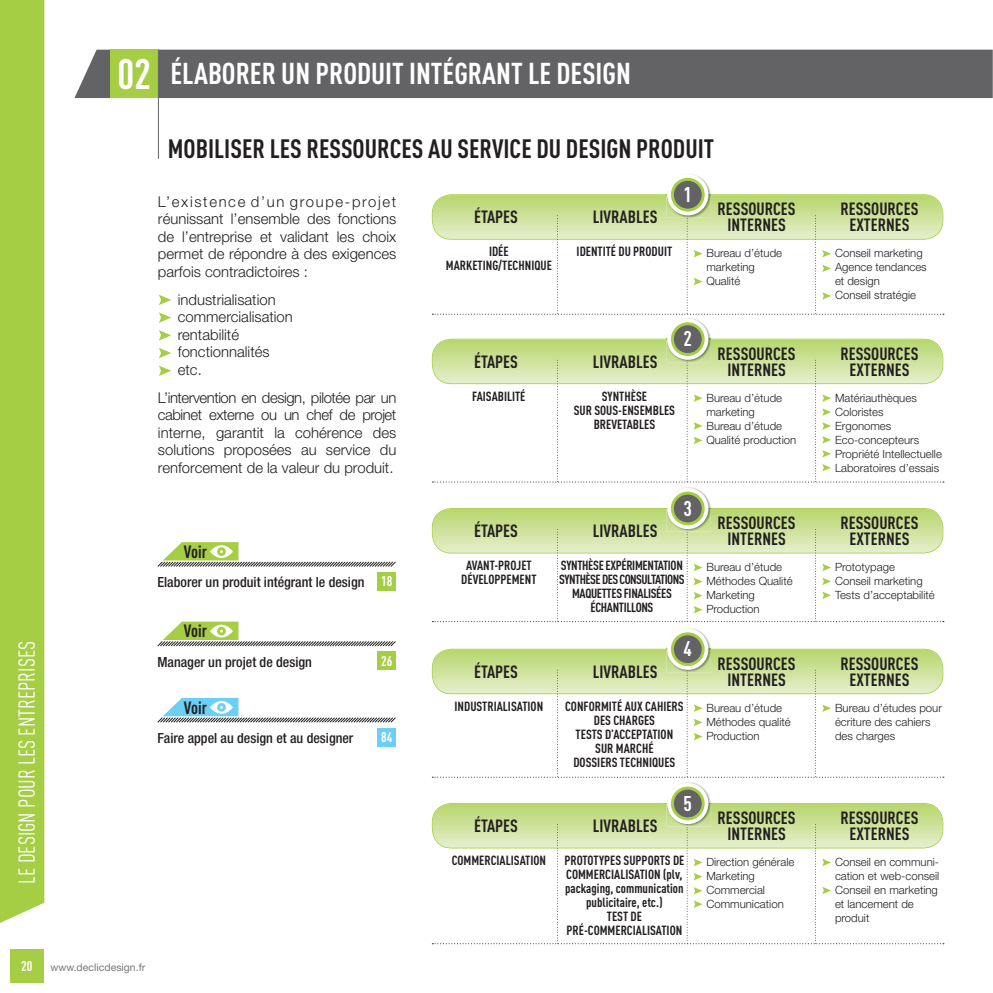
<style>
.page{position:relative;width:993px;height:993px;background:#fff}
.page>*{position:absolute;margin:0;border:0;box-sizing:border-box;transform-origin:0 0}
.t1{font:700 29.75px "DIN Cond";color:#fff}
.t2{font:700 26.25px "DIN Cond";color:#231f20}
.t3{font:22.75px "DIN Cond";color:#fff}
.t4{font:700 21px "DIN Cond";color:#fff}
.t5{font:700 17.5px/15.8px "DIN Cond";color:#231f20;text-align:center}
.t6{font:300 14.88px/17.5px "Helvetica Neue";color:#231f20;text-align:justify}
.t7{font:500 condensed 14px "Helvetica Neue";color:#231f20}
.t8{font:700 14px "DIN Cond";color:#fff}
.t9{font:700 13.12px/14px "DIN Cond";color:#231f20;text-align:center}
.t10{font:700 13.12px/14px "DIN Cond";letter-spacing:-.025em;color:#231f20;text-align:center}
.t11{font:300 11.38px/14px "Helvetica Neue";color:#231f20}
.t12{font:10.5px "Helvetica Neue";color:#76787b}
.s1{font-size:42px}
.s2{font-family:"DIN Cond";font-weight:700;font-stretch:normal;color:#fff}
</style>
<div class="page">
<div style="left:0;top:0;width:44px;height:922px;background:#a5ce44"></div>
<div style="left:10px;top:949px;width:34px;height:33px;background:#a5ce44"></div>
<div style="left:74px;top:50px;width:918px;height:48px;background:#636366"></div>
<div style="left:110px;top:50px;width:48px;height:48px;background:#a5ce44"></div>
<hr style="left:158px;top:50px;width:1px;height:109px;background:#636366">
<svg style="left:157px;top:542px;width:239px;height:25px"></svg>
<div style="left:377px;top:572px;width:18px;height:18px;background:#a5ce44"></div>
<svg style="left:157px;top:621px;width:239px;height:26px"></svg>
<div style="left:377px;top:651px;width:18px;height:18px;background:#a5ce44"></div>
<svg style="left:157px;top:697px;width:239px;height:26px"></svg>
<div style="left:377px;top:727px;width:18px;height:19px;background:#6bcff6"></div>
<svg style="left:159px;top:294px;width:12px;height:11px"></svg>
<svg style="left:159px;top:330px;width:12px;height:10px"></svg>
<svg style="left:159px;top:312px;width:12px;height:11px"></svg>
<svg style="left:159px;top:348px;width:12px;height:10px"></svg>
<svg style="left:159px;top:365px;width:12px;height:11px"></svg>
<img style="left:692px;top:174px;width:18px;height:20px">
<svg style="left:431px;top:194px;width:512px;height:120px"></svg>
<svg style="left:667px;top:174px;width:41px;height:41px"></svg>
<img style="left:692px;top:487px;width:18px;height:21px">
<svg style="left:431px;top:508px;width:512px;height:114px"></svg>
<svg style="left:667px;top:487px;width:41px;height:42px"></svg>
<img style="left:692px;top:318px;width:18px;height:20px">
<svg style="left:431px;top:338px;width:512px;height:144px"></svg>
<div style="left:667px;top:318px;width:41px;height:41px;background:#fff;border-radius:50%"></div>
<img style="left:692px;top:628px;width:18px;height:20px">
<svg style="left:431px;top:648px;width:512px;height:129px"></svg>
<div style="left:667px;top:628px;width:41px;height:41px;background:#fff;border-radius:50%"></div>
<img style="left:692px;top:782px;width:18px;height:20px">
<svg style="left:431px;top:802px;width:512px;height:139px"></svg>
<svg style="left:667px;top:782px;width:41px;height:41px"></svg>
<svg style="left:670px;top:178px;width:34px;height:33px"></svg>
<svg style="left:670px;top:491px;width:34px;height:34px"></svg>
<svg style="left:670px;top:322px;width:34px;height:34px"></svg>
<svg style="left:670px;top:632px;width:34px;height:34px"></svg>
<svg style="left:670px;top:786px;width:34px;height:34px"></svg>
<div style="left:673px;top:181px;width:28px;height:27px;background:#636366;border-radius:50%"></div>
<div style="left:673px;top:494px;width:28px;height:28px;background:#636366;border-radius:50%"></div>
<div style="left:673px;top:325px;width:28px;height:28px;background:#636366;border-radius:50%"></div>
<div style="left:673px;top:635px;width:28px;height:28px;background:#636366;border-radius:50%"></div>
<div style="left:673px;top:789px;width:28px;height:28px;background:#636366;border-radius:50%"></div>
<h1 class="t1" style="left:117px;top:56px;width:515px"><span class="s1">02</span> ÉLABORER UN PRODUIT INTÉGRANT LE DESIGN</h1>
<h3 class="t3" style="left:14px;top:883px;width:244px;rotate:-90deg">LE DESIGN POUR LES ENTREPRISES</h3>
<p class="t8" style="left:21px;top:957px;width:13px">20</p>
<p class="t12" style="left:50px;top:960px;width:96px">www.declicdesign.fr</p>
<h2 class="t2" style="left:168px;top:132px;width:547px">MOBILISER LES RESSOURCES AU SERVICE DU DESIGN PRODUIT</h2>
<h3 class="t6" style="left:158px;top:192px;width:240px">L’existence d’un groupe-projet réunissant l’ensemble des fonctions de l’entreprise et validant les choix permet de répondre à des exigences parfois contradictoires :</h3>
<h3 class="t6" style="left:178px;top:290px;width:116px;text-align:left">industrialisation commercialisation rentabilité fonctionnalités etc.</h3>
<h3 class="t6" style="left:158px;top:388px;width:240px">L’intervention en design, pilotée par un cabinet externe ou un chef de projet interne, garantit la cohérence des solutions proposées au service du renforcement de la valeur du produit.</h3>
<h3 class="t4" style="left:683px;top:181px;width:10px">1</h3>
<h3 class="t5" style="left:717px;top:201px;width:79px">RESSOURCES<br>INTERNES</h3>
<h3 class="t5" style="left:474px;top:208px;width:45px">ÉTAPES</h3>
<h3 class="t5" style="left:592px;top:208px;width:66px">LIVRABLES</h3>
<p class="t9" style="left:446px;top:244px;width:107px">IDÉE<br>MARKETING/TECHNIQUE</p>
<p class="t9" style="left:576px;top:244px;width:97px">IDENTITÉ DU PRODUIT</p>
<p class="t11" style="left:706px;top:246px;width:77px">Bureau d’étude marketing<br>Qualité</p>
<h3 class="t4" style="left:683px;top:326px;width:10px">2</h3>
<h3 class="t5" style="left:717px;top:345px;width:79px">RESSOURCES<br>INTERNES</h3>
<h3 class="t5" style="left:474px;top:353px;width:45px">ÉTAPES</h3>
<h3 class="t5" style="left:592px;top:353px;width:66px">LIVRABLES</h3>
<p class="t9" style="left:472px;top:388px;width:55px">FAISABILITÉ</p>
<p class="t9" style="left:573px;top:388px;width:103px">SYNTHÈSE<br>SUR SOUS-ENSEMBLES<br>BREVETABLES</p>
<p class="t11" style="left:706px;top:390px;width:91px">Bureau d’étude marketing<br>Bureau d’étude<br>Qualité production</p>
<h3 class="t5" style="left:184px;top:543px;width:25px">Voir</h3>
<p class="t7" style="left:157px;top:574px;width:236px">Elaborer un produit intégrant le design <span class="s2">18</span></p>
<h3 class="t5" style="left:184px;top:622px;width:25px">Voir</h3>
<p class="t7" style="left:157px;top:653px;width:156px">Manager un projet de design</p>
<p class="t8" style="left:381px;top:652px;width:13px">26</p>
<h3 class="t5" style="left:184px;top:698px;width:25px">Voir</h3>
<p class="t7" style="left:157px;top:729px;width:197px">Faire appel au design et au designer</p>
<p class="t8" style="left:381px;top:728px;width:13px">84</p>
<h3 class="t5" style="left:474px;top:522px;width:45px">ÉTAPES</h3>
<h3 class="t5" style="left:592px;top:522px;width:66px">LIVRABLES</h3>
<h3 class="t4" style="left:683px;top:495px;width:10px">3</h3>
<h3 class="t5" style="left:717px;top:514px;width:79px">RESSOURCES<br>INTERNES</h3>
<p class="t9" style="left:461px;top:558px;width:77px">AVANT-PROJET<br>DÉVELOPPEMENT</p>
<p class="t10" style="left:559px;top:558px;width:127px">SYNTHÈSE EXPÉRIMENTATION<br>SYNTHÈSE DES CONSULTATIONS<br>MAQUETTES FINALISÉES<br>ÉCHANTILLONS</p>
<p class="t11" style="left:706px;top:559px;width:88px">Bureau d’étude<br>Méthodes Qualité<br>Marketing<br>Production</p>
<h3 class="t5" style="left:474px;top:663px;width:45px">ÉTAPES</h3>
<h3 class="t5" style="left:592px;top:663px;width:66px">LIVRABLES</h3>
<h3 class="t4" style="left:683px;top:635px;width:10px">4</h3>
<h3 class="t5" style="left:717px;top:655px;width:79px">RESSOURCES<br>INTERNES</h3>
<p class="t9" style="left:454px;top:698px;width:90px">INDUSTRIALISATION</p>
<p class="t9" style="left:565px;top:698px;width:120px">CONFORMITÉ AUX CAHIERS<br>DES CHARGES<br>TESTS D’ACCEPTATION<br>SUR MARCHÉ<br>DOSSIERS TECHNIQUES</p>
<p class="t11" style="left:706px;top:700px;width:86px">Bureau d’étude<br>Méthodes qualité<br>Production</p>
<h3 class="t5" style="left:474px;top:817px;width:45px">ÉTAPES</h3>
<h3 class="t5" style="left:592px;top:817px;width:66px">LIVRABLES</h3>
<h3 class="t4" style="left:683px;top:790px;width:10px">5</h3>
<h3 class="t5" style="left:717px;top:809px;width:79px">RESSOURCES<br>INTERNES</h3>
<p class="t9" style="left:451px;top:852px;width:96px">COMMERCIALISATION</p>
<p class="t9" style="left:564px;top:852px;width:121px">PROTOTYPES SUPPORTS DE<br>COMMERCIALISATION (plv, packaging, communication publicitaire, etc.)<br>TEST DE<br>PRÉ-COMMERCIALISATION</p>
<p class="t11" style="left:706px;top:854px;width:89px">Direction générale<br>Marketing<br>Commercial<br>Communication</p>
<h3 class="t5" style="left:840px;top:201px;width:79px">RESSOURCES<br>EXTERNES</h3>
<p class="t11" style="left:834px;top:246px;width:93px">Conseil marketing<br>Agence tendances et design<br>Conseil stratégie</p>
<h3 class="t5" style="left:840px;top:345px;width:79px">RESSOURCES<br>EXTERNES</h3>
<p class="t11" style="left:834px;top:390px;width:108px">Matériauthèques<br>Coloristes<br>Ergonomes<br>Eco-concepteurs<br>Propriété Intellectuelle<br>Laboratoires d’essais</p>
<h3 class="t5" style="left:840px;top:514px;width:79px">RESSOURCES<br>EXTERNES</h3>
<p class="t11" style="left:834px;top:559px;width:101px">Prototypage<br>Conseil marketing<br>Tests d’acceptabilité</p>
<h3 class="t5" style="left:840px;top:655px;width:79px">RESSOURCES<br>EXTERNES</h3>
<p class="t11" style="left:834px;top:700px;width:108px">Bureau d’études pour écriture des cahiers des charges</p>
<h3 class="t5" style="left:840px;top:809px;width:79px">RESSOURCES<br>EXTERNES</h3>
<p class="t11" style="left:834px;top:854px;width:106px">Conseil en communi&shy;cation et web-conseil<br>Conseil en marketing et lancement de produit</p>
</div>
